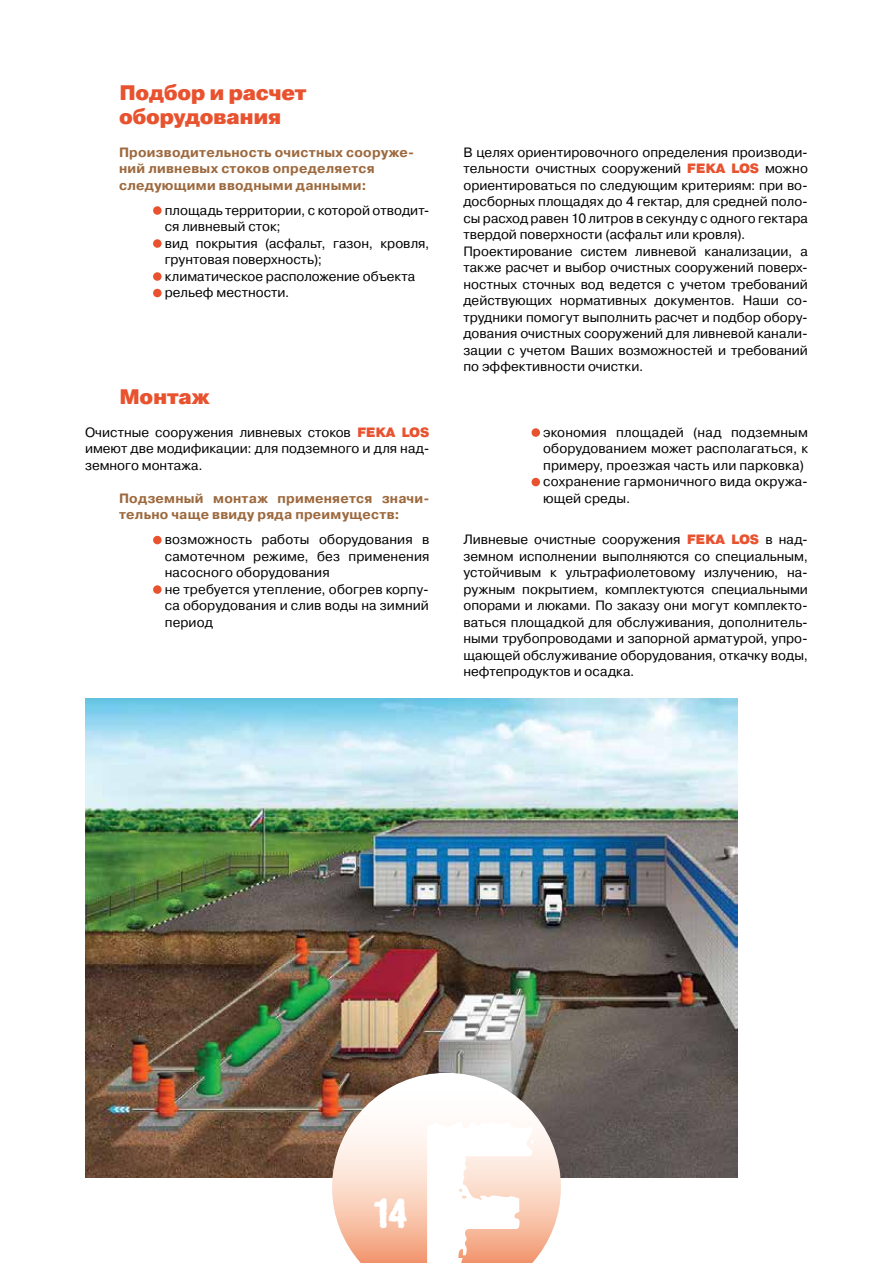
<style>
.page{position:relative;width:893px;height:1263px;background:#fff}
.page>*{position:absolute;margin:0;border:0;box-sizing:border-box;transform-origin:0 0}
.t1{font:42px "Hermes Rough C";color:#fff}
.t2{font:900 21px/24px "Pragmatica";letter-spacing:-.015em;color:#e8522f}
.t3{font:13.5px/16.5px "Pragmatica";letter-spacing:.005em;color:#000}
.t4{font:700 13.5px/16.5px "Pragmatica";letter-spacing:.015em;color:#9d693e}
.s1{font-weight:900;color:#e8522f}
</style>
<div class="page">
<img style="left:85px;top:699px;width:653px;height:479px">
<div style="left:405px;top:1116px;width:129px;height:138px;background:#fffaf8"></div>
<svg style="left:332px;top:1122px;width:201px;height:141px"></svg>
<div style="left:153px;top:206px;width:9px;height:9px;background:#e8522f;border-radius:50%"></div>
<div style="left:153px;top:239px;width:9px;height:9px;background:#e8522f;border-radius:50%"></div>
<div style="left:153px;top:272px;width:9px;height:9px;background:#e8522f;border-radius:50%"></div>
<div style="left:153px;top:289px;width:9px;height:8px;background:#e8522f;border-radius:50%"></div>
<div style="left:153px;top:536px;width:9px;height:8px;background:#e8522f;border-radius:50%"></div>
<div style="left:153px;top:585px;width:9px;height:9px;background:#e8522f;border-radius:50%"></div>
<div style="left:531px;top:428px;width:9px;height:9px;background:#e8522f;border-radius:50%"></div>
<div style="left:531px;top:478px;width:9px;height:8px;background:#e8522f;border-radius:50%"></div>
<h2 class="t2" style="left:119px;top:81px;width:189px">Подбор и расчет оборудования</h2>
<p class="t4" style="left:119px;top:144px;width:297px">Производительность очистных сооруже&shy;ний ливневых стоков определяется следующими вводными данными:</p>
<p class="t3" style="left:165px;top:202px;width:266px">площадь территории, с которой отводит&shy;ся ливневый сток;<br>вид покрытия (асфальт, газон, кровля, грунтовая поверхность);<br>климатическое расположение объекта рельеф местности.</p>
<h2 class="t2" style="left:119px;top:385px;width:92px">Монтаж</h2>
<p class="t3" style="left:85px;top:424px;width:346px;text-align:justify">Очистные сооружения ливневых стоков <span class="s1">FEKA LOS </span>имеют две модификации: для подземного и для над&shy;земного монтажа.</p>
<p class="t4" style="left:119px;top:490px;width:312px">Подземный монтаж применяется значи&shy;тельно чаще ввиду ряда преимуществ:</p>
<p class="t3" style="left:165px;top:532px;width:266px">возможность работы оборудования в самотечном режиме, без применения насосного оборудования<br>не требуется утепление, обогрев корпу&shy;са оборудования и слив воды на зимний период</p>
<p class="t3" style="left:463px;top:144px;width:346px">В целях ориентировочного определения производи&shy;тельности очистных сооружений <span class="s1">FEKA LOS</span> можно ориентироваться по следующим критериям: при во&shy;досборных площадях до 4 гектар, для средней поло&shy;сы расход равен 10 литров в секунду с одного гектара твердой поверхности (асфальт или кровля).<br>Проектирование систем ливневой канализации, а также расчет и выбор очистных сооружений поверх&shy;ностных сточных вод ведется с учетом требований действующих нормативных документов. Наши со&shy;трудники помогут выполнить расчет и подбор обору&shy;дования очистных сооружений для ливневой канали&shy;зации с учетом Ваших возможностей и требований по эффективности очистки.</p>
<p class="t3" style="left:543px;top:424px;width:266px">экономия площадей (над подземным оборудованием может располагаться, к примеру, проезжая часть или парковка) сохранение гармоничного вида окружа&shy;ющей среды.</p>
<p class="t3" style="left:463px;top:532px;width:346px;text-align:justify">Ливневые очистные сооружения <span class="s1">FEKA LOS</span> в над&shy;земном исполнении выполняются со специальным, устойчивым к ультрафиолетовому излучению, на&shy;ружным покрытием, комплектуются специальными опорами и люками. По заказу они могут комплекто&shy;ваться площадкой для обслуживания, дополнитель&shy;ными трубопроводами и запорной арматурой, упро&shy;щающей обслуживание оборудования, откачку воды, нефтепродуктов и осадка.</p>
<h1 class="t1" style="left:374px;top:1189px;width:34px">14</h1>
</div>
